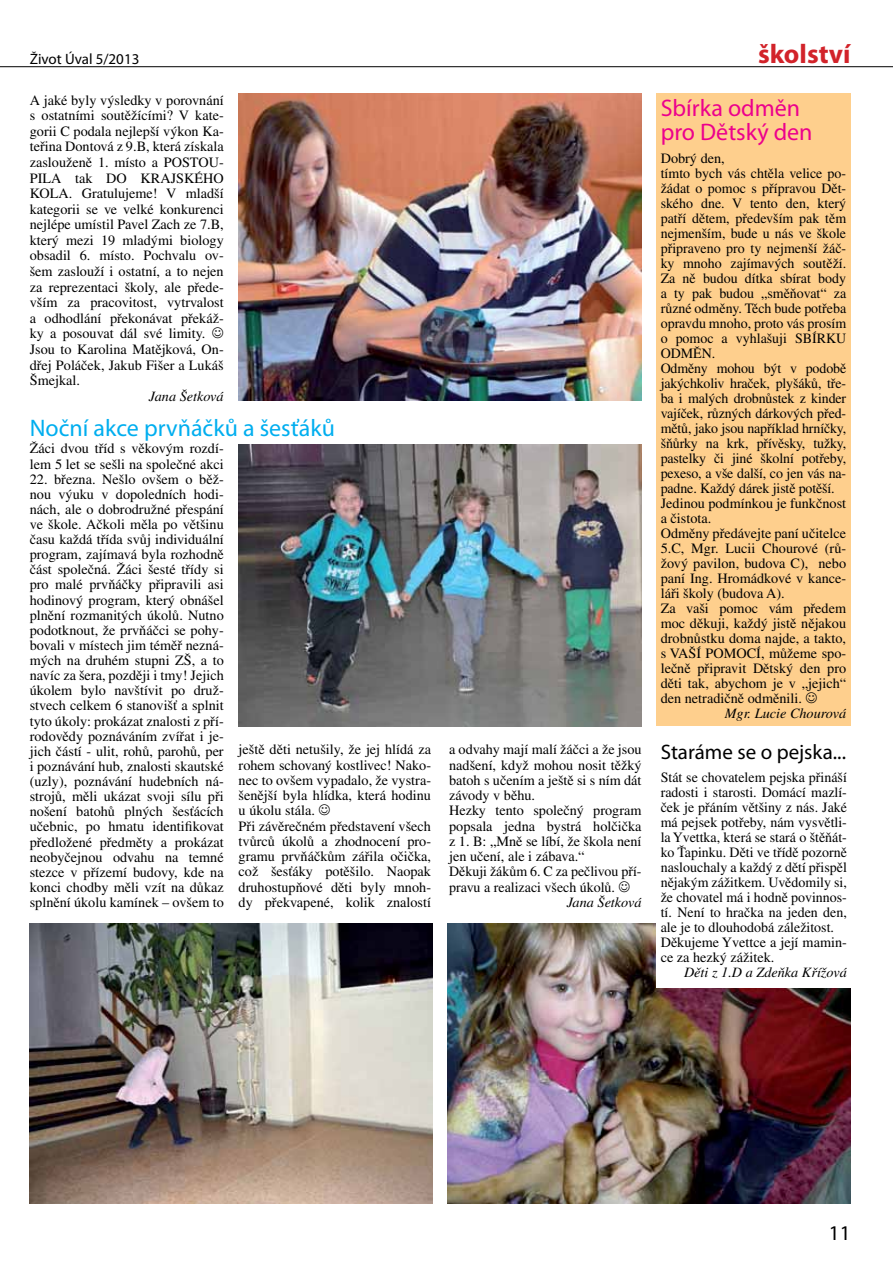
<style>
.page{position:relative;width:893px;height:1263px;background:#fff}
.page>*{position:absolute;margin:0;border:0;box-sizing:border-box;transform-origin:0 0}
.t1{font:700 27px "Myriad Pro";color:#d2232a}
.t2{font:24px "Myriad Pro";color:#00aeef}
.t3{font:24px/24px "Myriad Pro";color:#ec008c}
.t4{font:21px "Myriad Pro";color:#000}
.t5{font:15px "Myriad Pro";color:#000}
.t6{font:14.25px/15px "Times CE";color:#000}
.t7{font:italic 14.25px "Times CE";color:#000}
</style>
<div class="page">
<hr style="left:0;top:66px;width:893px;height:1px;background:#000">
<div style="left:656px;top:94px;width:194px;height:632px;background:#fecf8d"></div>
<img style="left:239px;top:94px;width:403px;height:307px">
<img style="left:30px;top:924px;width:403px;height:279px">
<img style="left:239px;top:444px;width:403px;height:282px">
<img style="left:448px;top:924px;width:402px;height:279px">
<div style="left:656px;top:739px;width:195px;height:249px;background:#fff"></div>
<p class="t5" style="left:30px;top:49px;width:111px">Život Úval 5/2013</p>
<h1 class="t1" style="left:758px;top:36px;width:94px">školství</h1>
<p class="t6" style="left:30px;top:92px;width:196px;line-height:15.6px">A jaké byly výsledky v porovnání s ostatními soutěžícími? V kate&shy;gorii C podala nejlepší výkon Ka&shy;teřina Dontová z 9.B, která získala zaslouženě 1. místo a POSTOU-<br>PILA tak DO KRAJSKÉHO<br>KOLA. Gratulujeme! V mladší kategorii se ve velké konkurenci nejlépe umístil Pavel Zach ze 7.B, který mezi 19 mladými biology obsadil 6. místo. Pochvalu ov&shy;šem zaslouží i ostatní, a to nejen za reprezentaci školy, ale přede&shy;vším za pracovitost, vytrvalost a odhodlání překonávat překáž&shy;ky a posouvat dál své limity.<br>Jsou to Karolina Matějková, On&shy;dřej Poláček, Jakub Fišer a Lukáš<br>Šmejkal.</p>
<p class="t7" style="left:149px;top:388px;width:76px">Jana Šetková</p>
<h2 class="t2" style="left:30px;top:413px;width:307px">Noční akce prvňáčků a šesťáků</h2>
<p class="t6" style="left:30px;top:441px;width:196px">Žáci dvou tříd s věkovým rozdí&shy;lem 5 let se sešli na společné akci</p>
<p class="t6" style="left:30px;top:471px;width:196px;text-align:justify">22. března. Nešlo ovšem o běž&shy;nou výuku v dopoledních hodi&shy;nách, ale o dobrodružné přespání ve škole. Ačkoli měla po většinu času každá třída svůj individuální program, zajímavá byla rozhodně část společná. Žáci šesté třídy si pro malé prvňáčky připravili asi hodinový program, který obnášel plnění rozmanitých úkolů. Nutno podotknout, že prvňáčci se pohy&shy;bovali v místech jim téměř nezná&shy;mých na druhém stupni ZŠ, a to navíc za šera, později i tmy! Jejich úkolem bylo navštívit po druž&shy;stvech celkem 6 stanovišť a splnit tyto úkoly: prokázat znalosti z pří&shy;rodovědy poznáváním zvířat i je&shy;jich částí - ulit, rohů, parohů, per i poznávání hub, znalosti skautské (uzly), poznávání hudebních ná&shy;strojů, měli ukázat svoji sílu při nošení batohů plných šesťácích učebnic, po hmatu identifikovat předložené předměty a prokázat neobyčejnou odvahu na temné stezce v přízemí budovy, kde na konci chodby měli vzít na důkaz splnění úkolu kamínek – ovšem to</p>
<p class="t6" style="left:239px;top:742px;width:194px">ještě děti netušily, že jej hlídá za rohem schovaný kostlivec! Nako&shy;nec to ovšem vypadalo, že vystra&shy;šenější byla hlídka, která hodinu u úkolu stála.<br>Při závěrečném představení všech tvůrců úkolů a zhodnocení pro&shy;gramu prvňáčkům zářila očička, což šesťáky potěšilo. Naopak druhostupňové děti byly mnoh&shy;dy překvapené, kolik znalostí</p>
<p class="t6" style="left:449px;top:742px;width:194px">a odvahy mají malí žáčci a že jsou nadšení, když mohou nosit těžký batoh s učením a ještě si s ním dát závody v běhu.<br>Hezky tento společný program popsala jedna bystrá holčička z 1. B: „Mně se líbí, že škola není jen učení, ale i zábava.“<br>Děkuji žákům 6. C za pečlivou pří&shy;pravu a realizaci všech úkolů.</p>
<p class="t7" style="left:567px;top:894px;width:76px">Jana Šetková</p>
<h2 class="t3" style="left:661px;top:95px;width:153px">Sbírka odměn pro Dětský den</h2>
<p class="t6" style="left:661px;top:151px;width:187px">Dobrý den,<br>tímto bych vás chtěla velice po&shy;žádat o pomoc s přípravou Dět&shy;ského dne. V tento den, který patří dětem, především pak těm nejmenším, bude u nás ve škole připraveno pro ty nejmenší žáč&shy;ky mnoho zajímavých soutěží.<br>Za ně budou dítka sbírat body a ty pak budou „směňovat“ za různé odměny. Těch bude potřeba opravdu mnoho, proto vás prosím o pomoc a vyhlašuji SBÍRKU<br>ODMĚN.<br>Odměny mohou být v podobě jakýchkoliv hraček, plyšáků, tře&shy;ba i malých drobnůstek z kinder vajíček, různých dárkových před&shy;mětů, jako jsou například hrníčky, šňůrky na krk, přívěsky, tužky, pastelky či jiné školní potřeby, pexeso, a vše další, co jen vás na&shy;padne. Každý dárek jistě potěší.<br>Jedinou podmínkou je funkčnost a čistota.<br>Odměny předávejte paní učitelce<br>5.C, Mgr. Lucii Chourové (rů&shy;žový pavilon, budova C), nebo paní Ing. Hromádkové v kance&shy;láři školy (budova A).<br>Za vaši pomoc vám předem moc děkuji, každý jistě nějakou drobnůstku doma najde, a takto, s VAŠÍ POMOCÍ, můžeme spo&shy;lečně připravit Dětský den pro děti tak, abychom je v „jejich“ den netradičně odměnili.</p>
<p class="t7" style="left:725px;top:705px;width:123px">Mgr. Lucie Chourová</p>
<h3 class="t4" style="left:661px;top:739px;width:187px">Staráme se o pejska...</h3>
<p class="t6" style="left:661px;top:770px;width:188px">Stát se chovatelem pejska přináší radosti i starosti. Domácí mazlí&shy;ček je přáním většiny z nás. Jaké má pejsek potřeby, nám vysvětli&shy;la Yvettka, která se stará o štěňát&shy;ko Ťapinku. Děti ve třídě pozorně naslouchaly a každý z dětí přispěl nějakým zážitkem. Uvědomily si, že chovatel má i hodně povinnos&shy;tí. Není to hračka na jeden den, ale je to dlouhodobá záležitost.<br>Děkujeme Yvettce a její mamin&shy;ce za hezký zážitek.</p>
<p class="t7" style="left:684px;top:964px;width:164px">Děti z 1.D a Zdeňka Křížová</p>
<h3 class="t4" style="left:829px;top:1220px;width:23px">11</h3>
</div>
